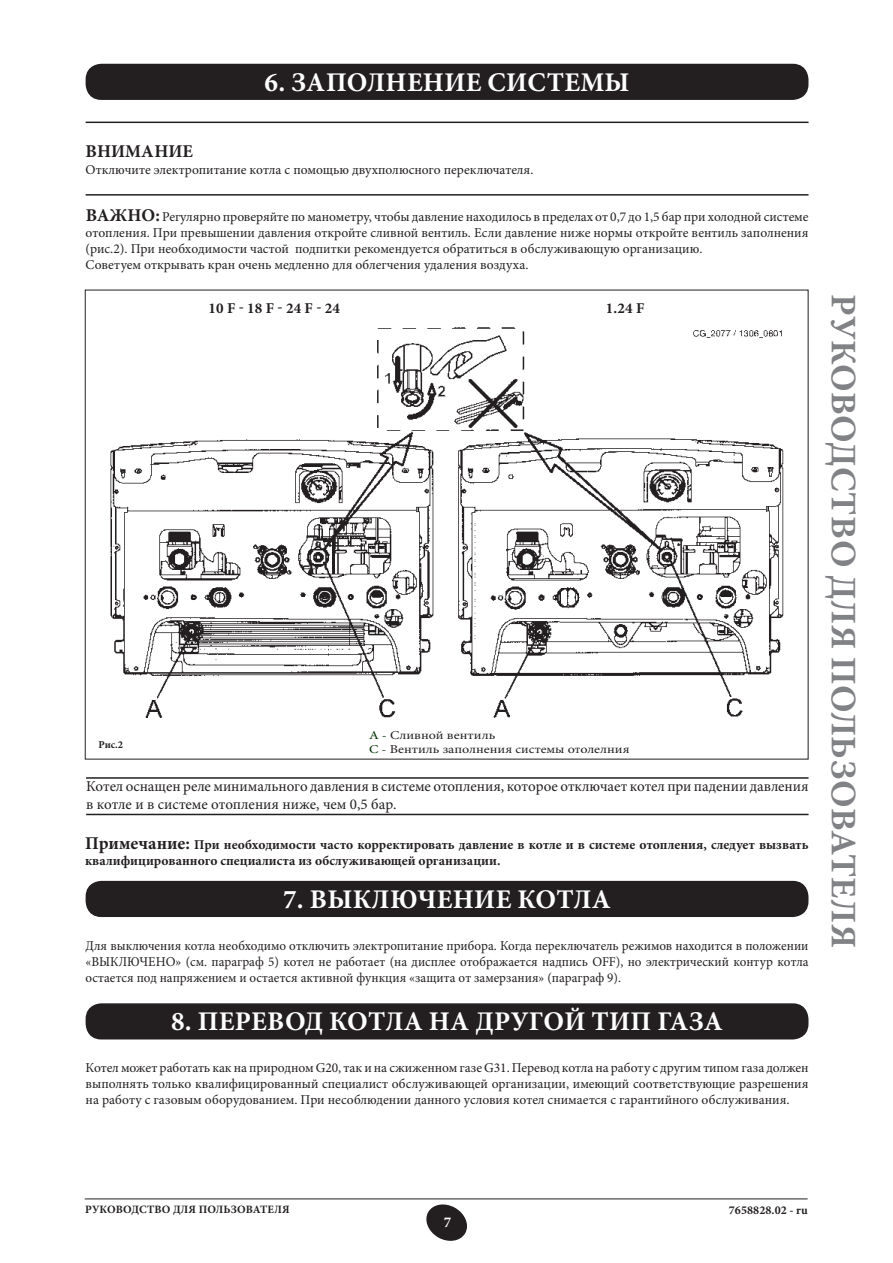
<style>
.page{position:relative;width:893px;height:1263px;background:#fff}
.page>*{position:absolute;margin:0;border:0;box-sizing:border-box;transform-origin:0 0}
.t1{font:700 36px "Minion Pro";letter-spacing:.01em;color:#808285}
.t2{font:700 27px "Minion Pro";letter-spacing:.01em;color:#fff}
.t3{font:700 18px "Minion Pro";color:#231f20}
.t4{font:15px/18px "Minion Pro";letter-spacing:-.005em;color:#231f20}
.t5{font:700 15px "Minion Pro";letter-spacing:.01em;color:#231f20}
.t6{font:700 15px "Minion Pro";color:#fff}
.t7{font:13.5px/15.8px "Minion Pro";color:#231f20;text-align:justify}
.t8{font:700 13.5px/15.8px "Minion Pro";color:#231f20}
.t9{font:12px/14.4px "Minion Pro";color:#231f20;scale:1.17 1}
.t10{font:700 12px "Minion Pro";letter-spacing:.01em;color:#231f20}
.t11{font:700 11.25px "Minion Pro";letter-spacing:.01em;color:#231f20}
.t12{font:700 10.5px "Minion Pro";color:#231f20}
.s1{font-weight:700;font-size:18px}
.s2{color:#003100}
.s3{font-size:18px}
</style>
<div class="page">
<svg style="left:426px;top:1204px;width:41px;height:37px"></svg>
<hr style="left:85px;top:1198px;width:723px;height:1px;background:#231f20">
<div style="left:86px;top:882px;width:722px;height:34px;background:#231f20;border-radius:15px"></div>
<div style="left:86px;top:881px;width:722px;height:36px;border:2px solid #231f20;border-radius:15px"></div>
<div style="left:86px;top:1004px;width:722px;height:35px;background:#231f20;border-radius:15px"></div>
<div style="left:86px;top:1003px;width:722px;height:36px;border:2px solid #231f20;border-radius:15px"></div>
<hr style="left:86px;top:122px;width:722px;height:1px;background:#231f20">
<hr style="left:86px;top:194px;width:722px;height:2px;background:#231f20">
<div style="left:86px;top:64px;width:722px;height:35px;background:#231f20;border-radius:15px"></div>
<div style="left:86px;top:64px;width:722px;height:36px;border:2px solid #231f20;border-radius:15px"></div>
<hr style="left:86px;top:777px;width:722px;height:2px;background:#231f20">
<hr style="left:86px;top:814px;width:722px;height:1px;background:#231f20">
<img style="left:110px;top:327px;width:674px;height:391px">
<h2 class="t2" style="left:265px;top:63px;width:366px">6. ЗАПОЛНЕНИЕ СИСТЕМЫ</h2>
<h3 class="t3" style="left:86px;top:139px;width:109px">ВНИМАНИЕ</h3>
<p class="t7" style="left:86px;top:161px;width:449px">Отключите электропитание котла с помощью двухполюсного переключателя.</p>
<p class="t7" style="left:86px;top:209px;width:724px;text-align:left"><span class="s1">ВАЖНО:</span> Регулярно проверяйте по манометру, чтобы давление находилось в пределах от 0,7 до 1,5 бар при холодной системе отопления. При превышении давления откройте сливной вентиль. Если давление ниже нормы откройте вентиль заполнения (рис.2). При необходимости частой подпитки рекомендуется обратиться в обслуживающую организацию.<br>Советуем открывать кран очень медленно для облегчения удаления воздуха.</p>
<p class="t5" style="left:208px;top:298px;width:133px">10 F - 18 F - 24 F - 24</p>
<p class="t5" style="left:606px;top:298px;width:40px">1.24 F</p>
<p class="t12" style="left:98px;top:737px;width:26px">Рис.2</p>
<p class="t9" style="left:369px;top:728px;width:224px"><span class="s2">A -</span> Сливной вентиль<br><span class="s2">C -</span> Вентиль заполнения системы отолелния</p>
<p class="t4" style="left:86px;top:778px;width:724px">Котел оснащен реле минимального давления в системе отопления, которое отключает котел при падении давления в котле и в системе отопления ниже, чем 0,5 бар.</p>
<p class="t8" style="left:85px;top:837px;width:725px"><span class="s3">Примечание:</span> При необходимости часто корректировать давление в котле и в системе отопления, следует вызвать квалифицированного специалиста из обслуживающей организации.</p>
<h2 class="t2" style="left:283px;top:880px;width:329px">7. ВЫКЛЮЧЕНИЕ КОТЛА</h2>
<p class="t7" style="left:86px;top:937px;width:724px;line-height:16.2px">Для выключения котла необходимо отключить электропитание прибора. Когда переключатель режимов находится в положении «ВЫКЛЮЧЕНО» (см. параграф 5) котел не работает (на дисплее отображается надпись OFF), но электрический контур котла остается под напряжением и остается активной функция «защита от замерзания» (параграф 9).</p>
<h2 class="t2" style="left:171px;top:1002px;width:553px">8. ПЕРЕВОД КОТЛА НА ДРУГОЙ ТИП ГАЗА</h2>
<p class="t7" style="left:86px;top:1060px;width:725px">Котел может работать как на природном G20, так и на сжиженном газе G31. Перевод котла на работу с другим типом газа должен выполнять только квалифицированный специалист обслуживающей организации, имеющий соответствующие разрешения на работу с газовым оборудованием. При несоблюдении данного условия котел снимается с гарантийного обслуживания.</p>
<h1 class="t1" style="left:869px;top:294px;width:656px;rotate:90deg">РУКОВОДСТВО ДЛЯ ПОЛЬЗОВАТЕЛЯ</h1>
<p class="t11" style="left:85px;top:1201px;width:206px">РУКОВОДСТВО ДЛЯ ПОЛЬЗОВАТЕЛЯ</p>
<p class="t10" style="left:729px;top:1201px;width:81px">7658828.02 - ru</p>
<p class="t6" style="left:444px;top:1211px;width:9px">7</p>
</div>
